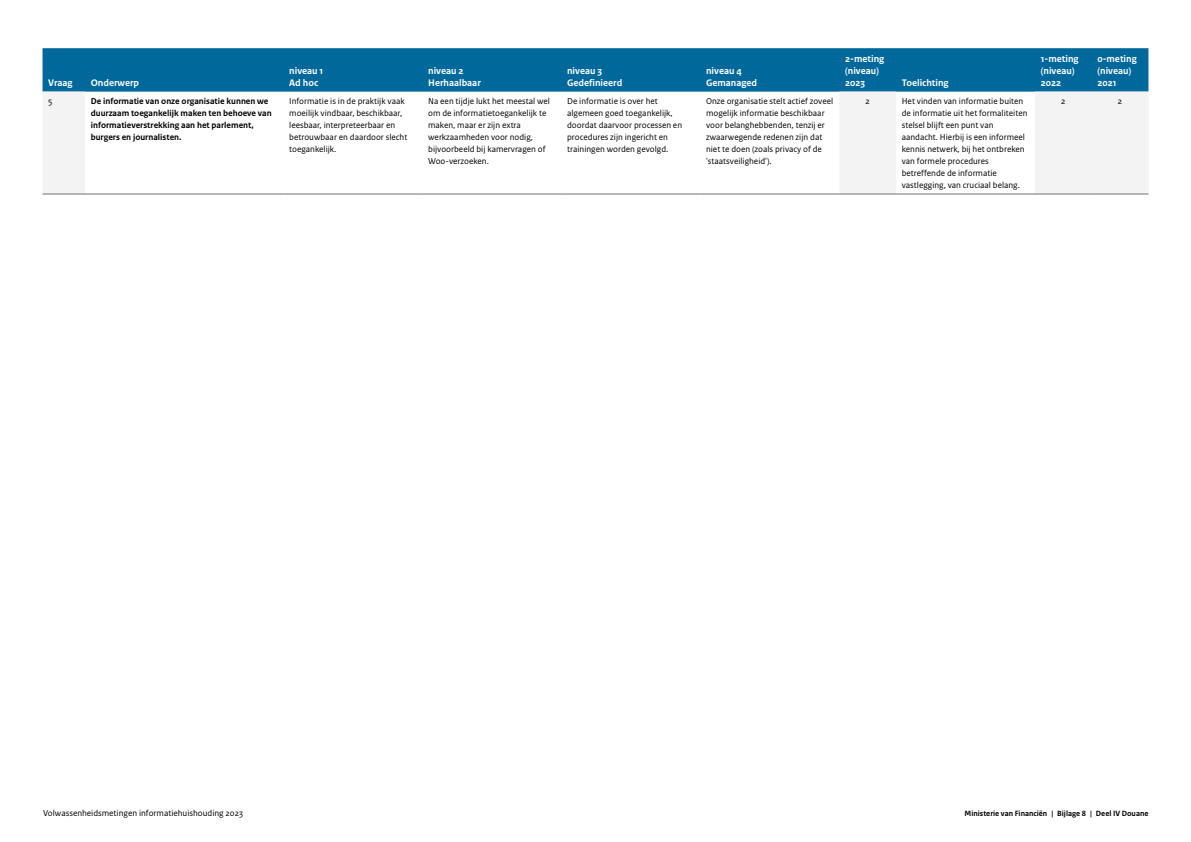
<style>
.page{position:relative;width:1191px;height:842px;background:#fff}
.page>*{position:absolute;margin:0;border:0;box-sizing:border-box;transform-origin:0 0}
.P_Tabelkop_TH_Wit{font:700 10px/12px "Rijksoverheid Sans Text";color:#fff}
.P_Tabelbrood{font:9px/12px "Rijksoverheid Sans Text";color:#000}
.P_Tabelbrood_Bold{font:700 9px/12px "Rijksoverheid Sans Text";color:#000}
.P_TabelBrood_centreerd{font:9px "Rijksoverheid Sans Text";color:#000}
.t1{font:700 8px "Rijksoverheid Sans Text";color:#000}
</style>
<div class="page">
<div style="left:43px;top:48px;width:1105px;height:44px;background:#01689b"></div>
<svg style="left:43px;top:92px;width:853px;height:102px"></svg>
<div style="left:1035px;top:92px;width:113px;height:102px;background:#f3f3f3"></div>
<hr style="left:85px;top:194px;width:198px;height:1px;background:#6f7070">
<hr style="left:283px;top:194px;width:139px;height:1px;background:#6f7070">
<hr style="left:422px;top:194px;width:139px;height:1px;background:#6f7070">
<hr style="left:561px;top:194px;width:139px;height:1px;background:#6f7070">
<hr style="left:700px;top:194px;width:139px;height:1px;background:#6f7070">
<hr style="left:896px;top:194px;width:139px;height:1px;background:#6f7070">
<hr style="left:43px;top:194px;width:42px;height:1px;background:#6f7070">
<hr style="left:839px;top:194px;width:57px;height:1px;background:#6f7070">
<hr style="left:1035px;top:194px;width:56px;height:1px;background:#6f7070">
<hr style="left:1091px;top:194px;width:57px;height:1px;background:#6f7070">
<p class="P_Tabelkop_TH_Wit" style="left:48px;top:77px;width:26px">Vraag</p>
<p class="P_Tabelkop_TH_Wit" style="left:91px;top:77px;width:50px">Onderwerp</p>
<p class="P_Tabelkop_TH_Wit" style="left:289px;top:65px;width:36px">niveau 1</p>
<p class="P_Tabelkop_TH_Wit" style="left:289px;top:77px;width:30px">Ad hoc</p>
<p class="P_Tabelkop_TH_Wit" style="left:428px;top:65px;width:37px">niveau 2</p>
<p class="P_Tabelkop_TH_Wit" style="left:428px;top:77px;width:54px">Herhaalbaar</p>
<p class="P_Tabelkop_TH_Wit" style="left:567px;top:65px;width:37px">niveau 3</p>
<p class="P_Tabelkop_TH_Wit" style="left:567px;top:77px;width:57px">Gedefinieerd</p>
<p class="P_Tabelkop_TH_Wit" style="left:706px;top:65px;width:37px">niveau 4</p>
<p class="P_Tabelkop_TH_Wit" style="left:706px;top:77px;width:53px">Gemanaged</p>
<p class="P_Tabelkop_TH_Wit" style="left:845px;top:53px;width:41px">2-meting (niveau)</p>
<p class="P_Tabelkop_TH_Wit" style="left:845px;top:77px;width:22px">2023</p>
<p class="P_Tabelkop_TH_Wit" style="left:901px;top:77px;width:48px">Toelichting</p>
<p class="P_Tabelkop_TH_Wit" style="left:1040px;top:53px;width:39px">1-meting (niveau)</p>
<p class="P_Tabelkop_TH_Wit" style="left:1040px;top:77px;width:22px">2022</p>
<p class="P_Tabelkop_TH_Wit" style="left:1097px;top:53px;width:41px">0-meting (niveau)</p>
<p class="P_Tabelkop_TH_Wit" style="left:1097px;top:77px;width:21px">2021</p>
<p class="P_Tabelbrood" style="left:48px;top:96px;width:6px">5</p>
<p class="P_Tabelbrood_Bold" style="left:91px;top:96px;width:182px">De informatie van onze organisatie kunnen we duurzaam toegankelijk maken ten behoeve van informatieverstrekking aan het parlement, burgers en journalisten.</p>
<p class="P_Tabelbrood" style="left:289px;top:96px;width:120px">Informatie is in de praktijk vaak moeilijk vindbaar, beschikbaar, leesbaar, interpreteerbaar en betrouwbaar en daardoor slecht toegankelijk.</p>
<p class="P_Tabelbrood" style="left:428px;top:96px;width:123px">Na een tijdje lukt het meestal wel om de informatietoegankelijk te maken, maar er zijn extra werkzaamheden voor nodig, bijvoorbeeld bij kamervragen of<br>Woo-verzoeken.</p>
<p class="P_Tabelbrood" style="left:567px;top:96px;width:116px">De informatie is over het algemeen goed toegankelijk, doordat daarvoor processen en procedures zijn ingericht en trainingen worden gevolgd.</p>
<p class="P_Tabelbrood" style="left:706px;top:96px;width:129px">Onze organisatie stelt actief zoveel mogelijk informatie beschikbaar voor belanghebbenden, tenzij er zwaarwegende redenen zijn dat niet te doen (zoals privacy of de 'staatsveiligheid').</p>
<p class="P_TabelBrood_centreerd" style="left:865px;top:96px;width:6px">2</p>
<p class="P_Tabelbrood" style="left:901px;top:96px;width:127px">Het vinden van informatie buiten de informatie uit het formaliteiten stelsel blijft een punt van aandacht. Hierbij is een informeel kennis netwerk, bij het ontbreken van formele procedures betreffende de informatie vastlegging, van cruciaal belang.</p>
<p class="P_Tabelbrood" style="left:1061px;top:96px;width:6px">2</p>
<p class="P_Tabelbrood" style="left:1117px;top:96px;width:6px">2</p>
<p class="P_Tabelbrood" style="left:43px;top:807px;width:201px">Volwassenheidsmetingen informatiehuishouding 2023</p>
<p class="t1" style="left:964px;top:809px;width:185px">Ministerie van Financiën | Bijlage 8 | Deel IV Douane</p>
</div>
